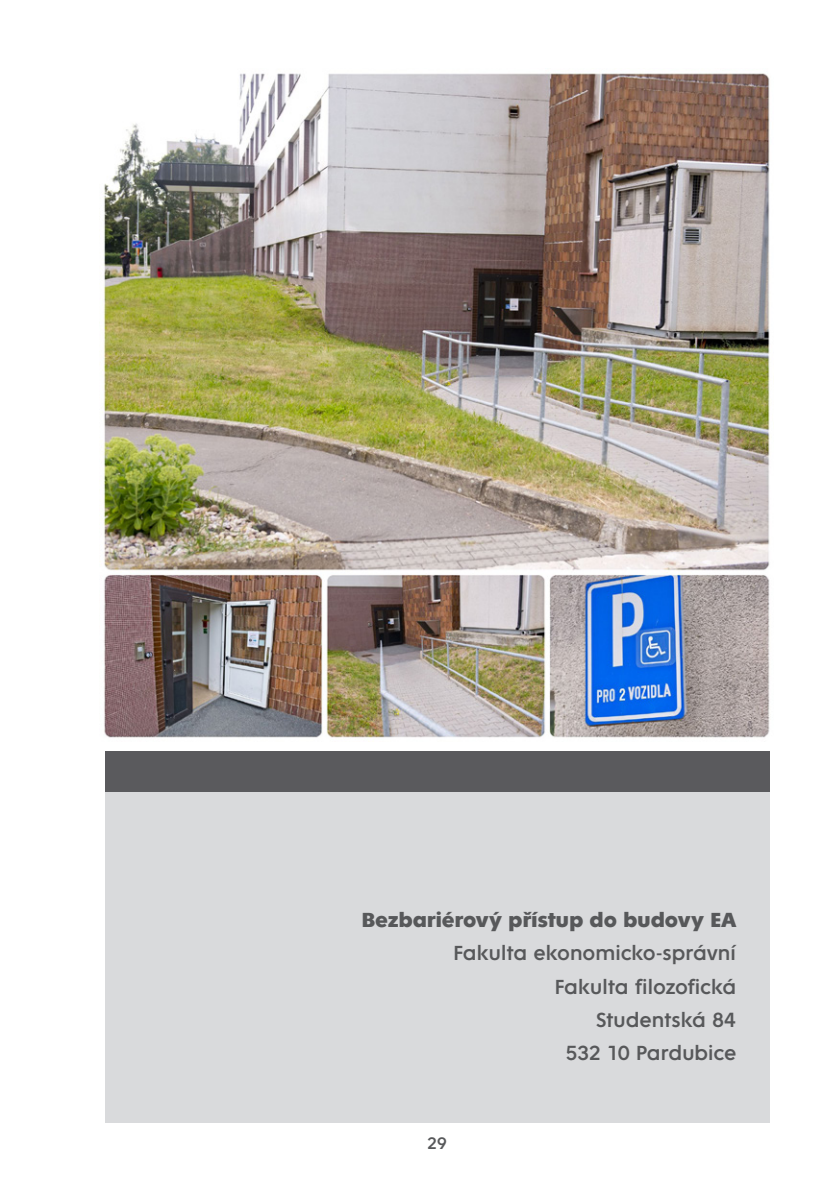
<style>
.page{position:relative;width:840px;height:1191px;background:#fff}
.page>*{position:absolute;margin:0;border:0;box-sizing:border-box;transform-origin:0 0}
.t1{font:22px "Fenomen Sans";letter-spacing:-.02em;color:#57585a}
.t2{font:700 22px "Fenomen Sans";letter-spacing:-.01em;color:#57585a}
.t3{font:18px "Fenomen Sans";color:#57585a}
</style>
<div class="page">
<img style="left:102px;top:73px;width:668px;height:665px">
<div style="left:104px;top:751px;width:665px;height:372px;background:#d9dadc"></div>
<div style="left:104px;top:751px;width:665px;height:41px;background:#5a5a5d"></div>
<p class="t2" style="left:361px;top:908px;width:376px">Bezbariérový přístup do budovy EA</p>
<p class="t1" style="left:453px;top:941px;width:285px">Fakulta ekonomicko-správní</p>
<p class="t1" style="left:554px;top:974px;width:183px">Fakulta filozofická</p>
<p class="t1" style="left:595px;top:1008px;width:142px">Studentská 84</p>
<p class="t1" style="left:565px;top:1041px;width:172px">532 10 Pardubice</p>
<p class="t3" style="left:427px;top:1133px;width:21px">29</p>
</div>
